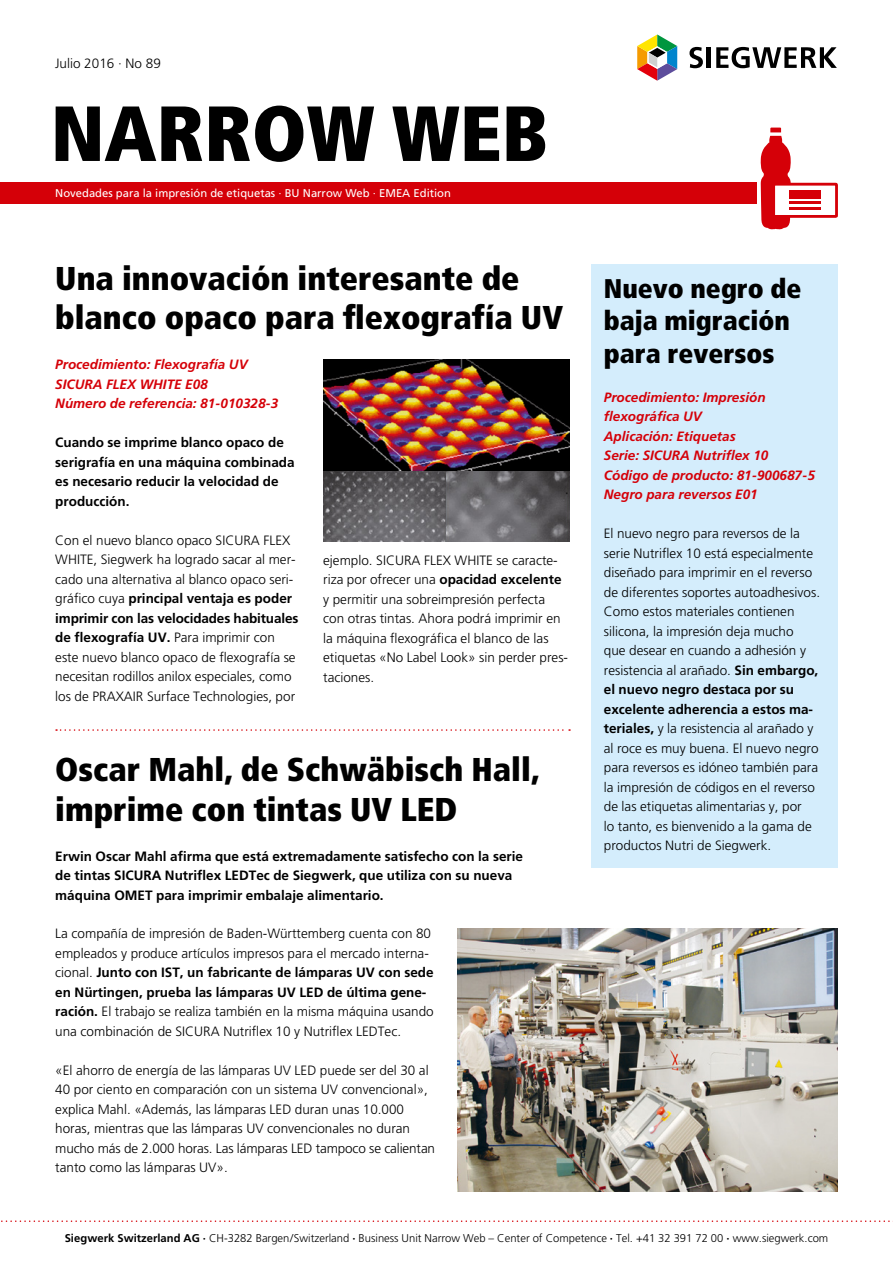
<style>
.page{position:relative;width:893px;height:1263px;background:#fff}
.page>*{position:absolute;margin:0;border:0;box-sizing:border-box;transform-origin:0 0}
.t1{font:900 condensed 78px "Frutiger";color:#000}
.t2{font:900 condensed 33px/39.6px "Frutiger";color:#000}
.t3{font:900 condensed 27px/32.4px "Frutiger";color:#000}
.t4{font:300 13.5px/19.5px "Frutiger";color:#000}
.t5{font:700 13.5px/19.5px "Frutiger";color:#000}
.t6{font:italic 700 13.5px/19.5px "Frutiger";color:#d50008}
.t7{font:300 11.25px "Frutiger";color:#000}
.t8{font:11.25px "Frutiger";color:#fff}
.s1{font-weight:700}
</style>
<div class="page">
<svg style="left:637px;top:34px;width:41px;height:47px"></svg>
<svg style="left:689px;top:47px;width:14px;height:21px"></svg>
<hr style="left:707px;top:47px;width:4px;height:21px;background:#000">
<svg style="left:716px;top:47px;width:121px;height:21px"></svg>
<div style="left:0;top:183px;width:757px;height:21px;background:#d50008"></div>
<svg style="left:1px;top:1220px;width:892px;height:2px"></svg>
<div style="left:772px;top:183px;width:66px;height:35px;border:3px solid #d50008"></div>
<div style="left:789px;top:191px;width:31px;height:8px;background:#d50008"></div>
<hr style="left:790px;top:201px;width:31px;height:3px;background:#d50008">
<hr style="left:790px;top:207px;width:31px;height:3px;background:#d50008">
<svg style="left:760px;top:128px;width:31px;height:102px"></svg>
<svg style="left:56px;top:729px;width:514px;height:2px"></svg>
<div style="left:591px;top:264px;width:247px;height:603px;background:#d4edfc"></div>
<img style="left:457px;top:928px;width:381px;height:264px">
<img style="left:323px;top:359px;width:247px;height:183px">
<p class="t4" style="left:55px;top:53px;width:107px">Julio 2016 · No 89</p>
<h1 class="t1" style="left:51px;top:86px;width:498px">NARROW WEB</h1>
<p class="t8" style="left:55px;top:186px;width:397px">Novedades para la impresión de etiquetas · BU Narrow Web · EMEA Edition</p>
<h2 class="t2" style="left:55px;top:258px;width:509px">Una innovación interesante de blanco opaco para flexografía UV</h2>
<p class="t6" style="left:55px;top:355px;width:225px">Procedimiento: Flexografía UV<br>SICURA FLEX WHITE E08<br>Número de referencia: 81-010328-3</p>
<p class="t5" style="left:55px;top:433px;width:241px">Cuando se imprime blanco opaco de serigrafía en una máquina combinada es necesario reducir la velocidad de producción.</p>
<p class="t4" style="left:55px;top:531px;width:245px">Con el nuevo blanco opaco SICURA FLEX WHITE, Siegwerk ha logrado sacar al mer&shy;cado una alternativa al blanco opaco seri&shy;gráfico cuya <span class="s1">principal ventaja es poder imprimir con las velocidades habituales de flexografía UV.</span> Para imprimir con este nuevo blanco opaco de flexografía se necesitan rodillos anilox especiales, como los de PRAXAIR Surface Technologies, por</p>
<p class="t4" style="left:323px;top:550px;width:246px">ejemplo. SICURA FLEX WHITE se caracte&shy;riza por ofrecer una <span class="s1">opacidad excelente </span>y permitir una sobreimpresión perfecta con otras tintas. Ahora podrá imprimir en la máquina flexográfica el blanco de las etiquetas «No Label Look» sin perder pres&shy;taciones.</p>
<h2 class="t2" style="left:55px;top:749px;width:486px">Oscar Mahl, de Schwäbisch Hall, imprime con tintas UV LED</h2>
<p class="t5" style="left:55px;top:846px;width:469px">Erwin Oscar Mahl afirma que está extremadamente satisfecho con la serie de tintas SICURA Nutriflex LEDTec de Siegwerk, que utiliza con su nueva máquina OMET para imprimir embalaje alimentario.</p>
<p class="t4" style="left:55px;top:924px;width:380px">La compañía de impresión de Baden-Württemberg cuenta con 80 empleados y produce artículos impresos para el mercado interna&shy;cional. <span class="s1">Junto con IST, un fabricante de lámparas UV con sede en Nürtingen, prueba las lámparas UV LED de última gene&shy;ración.</span> El trabajo se realiza también en la misma máquina usando una combinación de SICURA Nutriflex 10 y Nutriflex LEDTec.</p>
<p class="t4" style="left:55px;top:1060px;width:381px">«El ahorro de energía de las lámparas UV LED puede ser del 30 al 40 por ciento en comparación con un sistema UV convencional», explica Mahl. «Además, las lámparas LED duran unas 10.000 horas, mientras que las lámparas UV convencionales no duran mucho más de 2.000 horas. Las lámparas LED tampoco se calientan tanto como las lámparas UV».</p>
<h3 class="t3" style="left:604px;top:272px;width:199px">Nuevo negro de baja migración para reversos</h3>
<p class="t6" style="left:604px;top:387px;width:212px">Procedimiento: Impresión flexográfica UV<br>Aplicación: Etiquetas<br>Serie: SICURA Nutriflex 10<br>Código de producto: 81-900687-5<br>Negro para reversos E01</p>
<p class="t4" style="left:604px;top:524px;width:218px">El nuevo negro para reversos de la serie Nutriflex 10 está especialmente diseñado para imprimir en el reverso de diferentes soportes autoadhesivos.<br>Como estos materiales contienen silicona, la impresión deja mucho<br>que desear en cuando a adhesión y resistencia al arañado. <span class="s1">Sin embargo, el nuevo negro destaca por su excelente adherencia a estos ma&shy;teriales,</span> y la resistencia al arañado y al roce es muy buena. El nuevo negro para reversos es idóneo también para la impresión de códigos en el reverso de las etiquetas alimentarias y, por<br>lo tanto, es bienvenido a la gama de productos Nutri de Siegwerk.</p>
<p class="t7" style="left:65px;top:1231px;width:765px"><span class="s1">Siegwerk Switzerland AG ·</span> CH-3282 Bargen/Switzerland <span class="s1">·</span> Business Unit Narrow Web – Center of Competence <span class="s1">·</span> Tel. +41 32 391 72 00 <span class="s1">·</span> www.siegwerk.com</p>
</div>
